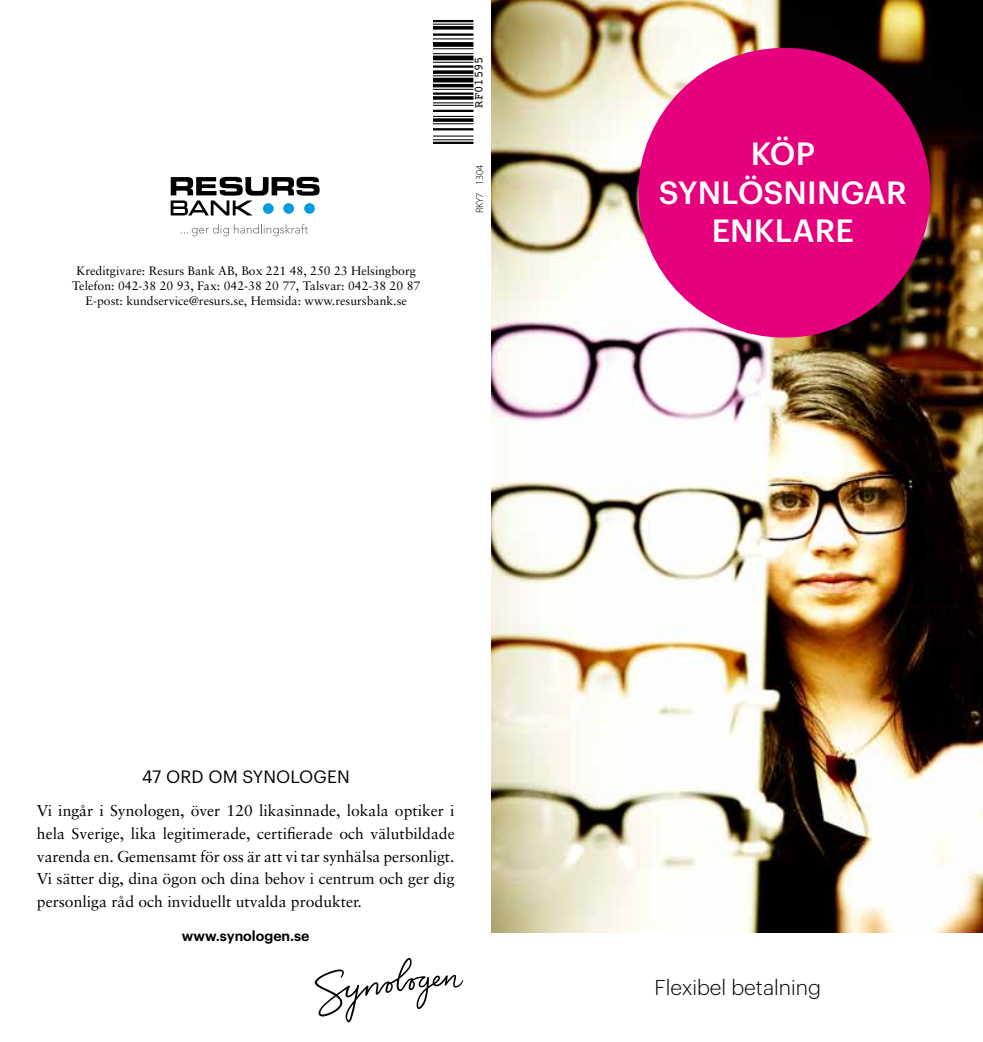
<style>
.page{position:relative;width:983px;height:1042px;background:#fff}
.page>*{position:absolute;margin:0;border:0;box-sizing:border-box;transform-origin:0 0}
.t1{font:500 31.5px/38.5px "Graphik";letter-spacing:.005em;color:#fff;text-align:center}
.t2{font:300 21px "Graphik";color:#000}
.t3{font:17.5px "Graphik";letter-spacing:.005em;color:#000}
.t4{font:15.75px/22.8px "Sabon LT Pro";color:#000;text-align:justify}
.t5{font:600 14px "Graphik";color:#000}
.t6{font:12.25px/14.7px "Sabon LT Pro";color:#000;text-align:center}
.t7{font:12.25px "Courier";color:#000}
.t8{font:300 10.5px "Myriad Pro";color:#000}
</style>
<div class="page">
<img style="left:491px;top:0;width:491px;height:932px">
<hr style="left:433px;top:142px;width:40px;height:2px;background:#000">
<hr style="left:433px;top:139px;width:40px;height:1px;background:#000">
<hr style="left:433px;top:136px;width:40px;height:1px;background:#000">
<hr style="left:433px;top:128px;width:40px;height:2px;background:#000">
<hr style="left:433px;top:123px;width:40px;height:1px;background:#000">
<svg style="left:433px;top:118px;width:40px;height:4px"></svg>
<hr style="left:433px;top:116px;width:40px;height:1px;background:#000">
<hr style="left:433px;top:110px;width:40px;height:2px;background:#000">
<hr style="left:433px;top:105px;width:40px;height:1px;background:#000">
<hr style="left:433px;top:102px;width:40px;height:1px;background:#000">
<svg style="left:433px;top:96px;width:40px;height:4px"></svg>
<hr style="left:433px;top:92px;width:40px;height:3px;background:#000">
<hr style="left:433px;top:89px;width:40px;height:1px;background:#000">
<hr style="left:433px;top:84px;width:40px;height:3px;background:#000">
<hr style="left:433px;top:78px;width:40px;height:4px;background:#000">
<hr style="left:433px;top:75px;width:40px;height:1px;background:#000">
<svg style="left:433px;top:70px;width:40px;height:4px"></svg>
<hr style="left:433px;top:65px;width:40px;height:3px;background:#000">
<hr style="left:433px;top:62px;width:40px;height:1px;background:#000">
<hr style="left:433px;top:56px;width:40px;height:4px;background:#000">
<hr style="left:433px;top:53px;width:40px;height:1px;background:#000">
<hr style="left:433px;top:48px;width:40px;height:1px;background:#000">
<div style="left:433px;top:42px;width:40px;height:5px;background:#000"></div>
<hr style="left:433px;top:38px;width:40px;height:1px;background:#000">
<hr style="left:433px;top:33px;width:40px;height:3px;background:#000">
<svg style="left:433px;top:26px;width:40px;height:4px"></svg>
<hr style="left:433px;top:24px;width:40px;height:1px;background:#000">
<hr style="left:433px;top:20px;width:40px;height:2px;background:#000">
<svg style="left:171px;top:177px;width:148px;height:38px"></svg>
<svg style="left:181px;top:224px;width:127px;height:12px"></svg>
<div style="left:638px;top:48px;width:292px;height:290px;background:#e6007d;border-radius:50%"></div>
<svg style="left:314px;top:957px;width:149px;height:65px"></svg>
<p class="t6" style="left:72px;top:263px;width:349px">Kreditgivare: Resurs Bank AB, Box 221 48, 250 23 Helsingborg<br>Telefon: 042-38 20 93, Fax: 042-38 20 77, Talsvar: 042-38 20 87<br>E-post: kundservice@resurs.se, Hemsida: www.resursbank.se</p>
<p class="t7" style="left:469px;top:108px;width:53px;rotate:-90deg">RF01595</p>
<p class="t8" style="left:474px;top:213px;width:50px;rotate:-90deg">RKY7 1304</p>
<h1 class="t1" style="left:658px;top:132px;width:249px">KÖP<br>SYNLÖSNINGAR<br>ENKLARE</h1>
<p class="t3" style="left:142px;top:764px;width:209px">47 ORD OM SYNOLOGEN</p>
<p class="t4" style="left:37px;top:799px;width:419px">Vi ingår i Synologen, över 120 likasinnade, lokala optiker i hela Sverige, lika legitimerade, certifierade och välutbildade varenda en. Gemensamt för oss är att vi tar synhälsa personligt.<br>Vi sätter dig, dina ögon och dina behov i centrum och ger dig personliga råd och inviduellt utvalda produkter.</p>
<p class="t5" style="left:182px;top:925px;width:129px">www.synologen.se</p>
<h2 class="t2" style="left:654px;top:972px;width:168px">Flexibel betalning</h2>
</div>
